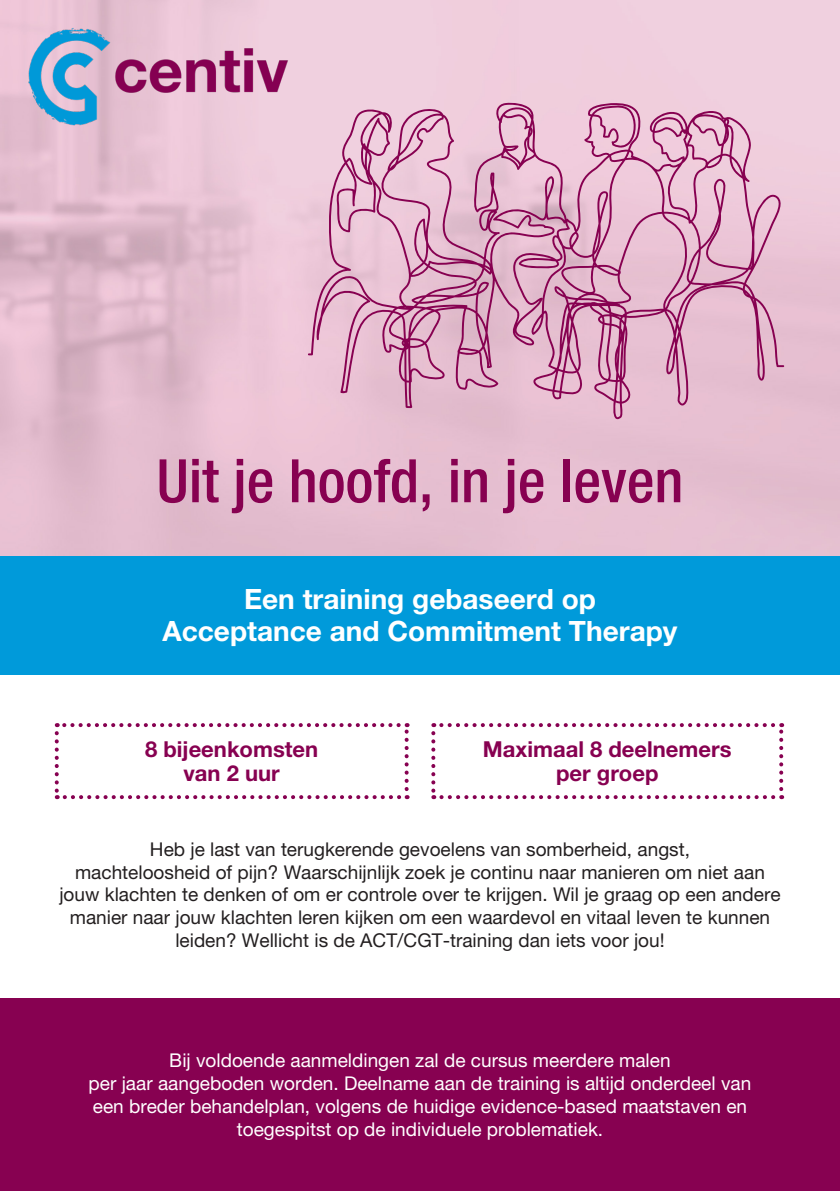
<style>
.page{position:relative;width:840px;height:1191px;background:#fff}
.page>*{position:absolute;margin:0;border:0;box-sizing:border-box;transform-origin:0 0}
.t1{font:500 condensed 60px "Helvetica Neue LT Pro";color:#870151}
.t2{font:700 28px/32px "Helvetica Neue LT Pro";color:#fff;text-align:center}
.t3{font:700 22px/24px "Helvetica Neue LT Pro";color:#870151;text-align:center}
.t4{font:19px/22.8px "Helvetica Neue LT Pro";color:#231f20;text-align:center}
.t5{font:19px/22.8px "Helvetica Neue LT Pro";color:#fff;text-align:center}
</style>
<div class="page">
<div style="left:0;top:998px;width:839px;height:193px;background:#870151"></div>
<div style="left:0;top:556px;width:839px;height:119px;background:#009ada"></div>
<img style="left:0;top:0;width:839px;height:556px">
<img style="left:24px;top:26px;width:269px;height:102px">
<svg style="left:55px;top:733px;width:4px;height:66px"></svg>
<svg style="left:65px;top:795px;width:342px;height:4px"></svg>
<svg style="left:404px;top:723px;width:4px;height:66px"></svg>
<svg style="left:57px;top:723px;width:341px;height:4px"></svg>
<svg style="left:431px;top:733px;width:4px;height:66px"></svg>
<svg style="left:441px;top:795px;width:340px;height:4px"></svg>
<svg style="left:779px;top:723px;width:3px;height:66px"></svg>
<svg style="left:433px;top:723px;width:339px;height:4px"></svg>
<svg style="left:308px;top:102px;width:475px;height:317px;background:#dcabc4"></svg>
<h1 class="t1" style="left:156px;top:445px;width:528px">Uit je hoofd, in je leven</h1>
<h2 class="t2" style="left:162px;top:583px;width:516px">Een training gebaseerd op<br>Acceptance and Commitment Therapy</h2>
<p class="t3" style="left:145px;top:736px;width:175px">8 bijeenkomsten van 2 uur</p>
<p class="t3" style="left:482px;top:736px;width:250px">Maximaal 8 deelnemers per groep</p>
<p class="t4" style="left:59px;top:837px;width:722px">Heb je last van terugkerende gevoelens van somberheid, angst,<br>machteloosheid of pijn? Waarschijnlijk zoek je continu naar manieren om niet aan jouw klachten te denken of om er controle over te krijgen. Wil je graag op een andere manier naar jouw klachten leren kijken om een waardevol en vitaal leven te kunnen leiden? Wellicht is de ACT/CGT-training dan iets voor jou!</p>
<p class="t5" style="left:89px;top:1048px;width:663px">Bij voldoende aanmeldingen zal de cursus meerdere malen<br>per jaar aangeboden worden. Deelname aan de training is altijd onderdeel van een breder behandelplan, volgens de huidige evidence-based maatstaven en toegespitst op de individuele problematiek.</p>
</div>
